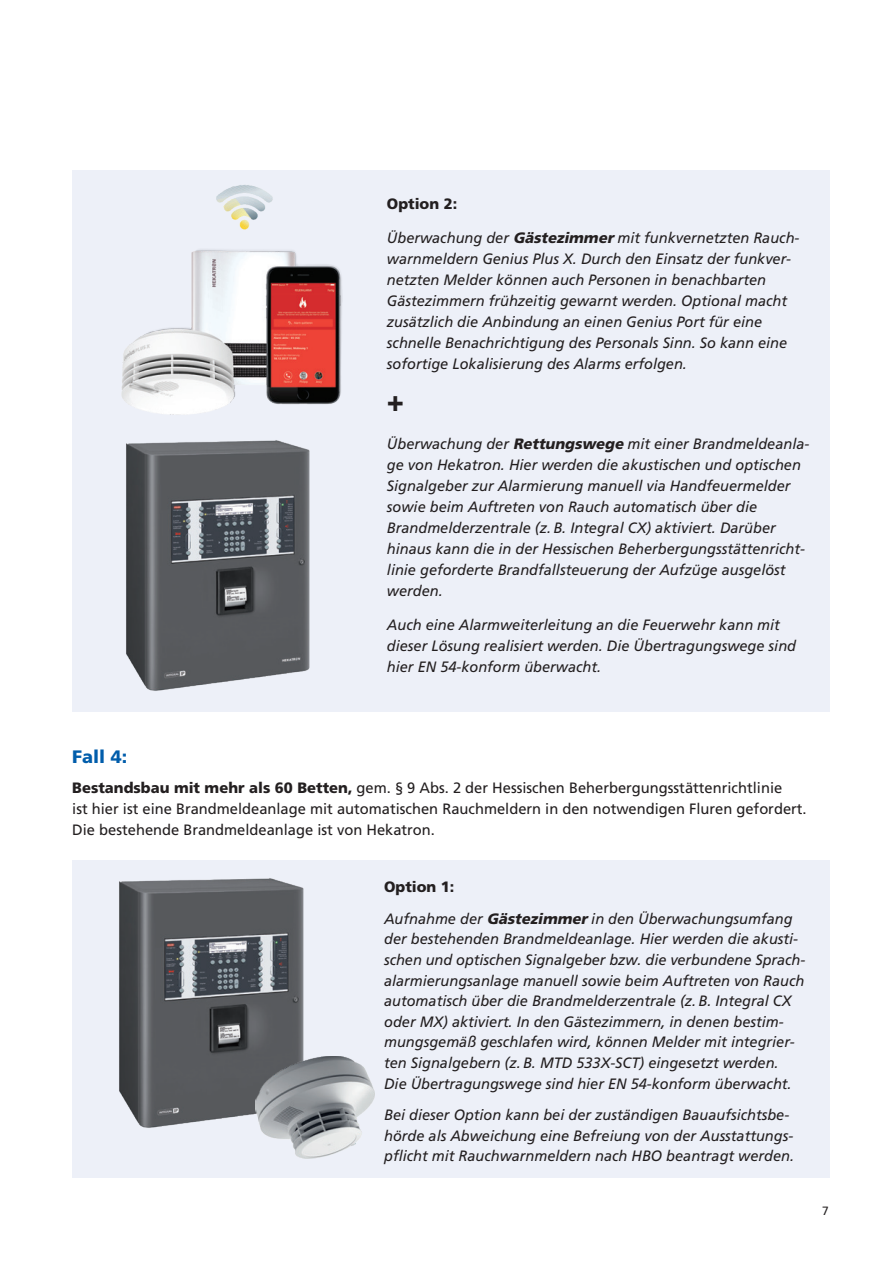
<style>
.page{position:relative;width:893px;height:1263px;background:#fff}
.page>*{position:absolute;margin:0;border:0;box-sizing:border-box;transform-origin:0 0}
.t1{font:900 29.25px "Frutiger LT Pro";color:#231f20}
.Subhead_blau{font:900 18px "Frutiger LT Pro";color:#015dab}
.t2{font:italic 15px/21px "Frutiger LT Pro";color:#231f20}
.Aufzählungstexte{font:15px/21px "Frutiger LT Pro";color:#231f20}
.t3{font:900 15px "Frutiger LT Pro";color:#231f20}
.t4{font:12px "Frutiger LT Pro";color:#231f20}
.s1{font-weight:900}
</style>
<div class="page">
<div style="left:72px;top:170px;width:758px;height:541px;background:#edf0f8"></div>
<img style="left:121px;top:185px;width:221px;height:230px">
<img style="left:126px;top:440px;width:184px;height:251px">
<div style="left:72px;top:860px;width:758px;height:318px;background:#edf0f8"></div>
<img style="left:119px;top:878px;width:185px;height:250px">
<img style="left:255px;top:1056px;width:119px;height:102px">
<p class="t3" style="left:387px;top:194px;width:72px">Option 2:</p>
<p class="t2" style="left:387px;top:227px;width:414px">Überwachung der <span class="s1">Gästezimmer</span> mit funkvernetzten Rauch&shy;warnmeldern Genius Plus X. Durch den Einsatz der funkver&shy;netzten Melder können auch Personen in benachbarten Gästezimmern frühzeitig gewarnt werden. Optional macht zusätzlich die Anbindung an einen Genius Port für eine schnelle Benachrichtigung des Personals Sinn. So kann eine sofortige Lokalisierung des Alarms erfolgen.</p>
<p class="t1" style="left:387px;top:384px;width:19px">+</p>
<p class="t2" style="left:387px;top:433px;width:424px">Überwachung der <span class="s1">Rettungswege</span> mit einer Brandmeldeanla&shy;ge von Hekatron. Hier werden die akustischen und optischen Signalgeber zur Alarmierung manuell via Handfeuermelder sowie beim Auftreten von Rauch automatisch über die Brandmelderzentrale (z. B. Integral CX) aktiviert. Darüber hinaus kann die in der Hessischen Beherbergungsstättenricht&shy;linie geforderte Brandfallsteuerung der Aufzüge ausgelöst werden.</p>
<p class="t2" style="left:387px;top:614px;width:411px">Auch eine Alarmweiterleitung an die Feuerwehr kann mit dieser Lösung realisiert werden. Die Übertragungswege sind hier EN 54-konform überwacht.</p>
<p class="Subhead_blau" style="left:72px;top:746px;width:57px">Fall 4:</p>
<p class="Aufzählungstexte" style="left:72px;top:777px;width:736px"><span class="s1">Bestandsbau mit mehr als 60 Betten,</span> gem. § 9 Abs. 2 der Hessischen Beherbergungsstättenrichtlinie<br>ist hier ist eine Brandmeldeanlage mit automatischen Rauchmeldern in den notwendigen Fluren gefordert.<br>Die bestehende Brandmeldeanlage ist von Hekatron.</p>
<p class="t3" style="left:384px;top:878px;width:72px">Option 1:</p>
<p class="t2" style="left:384px;top:908px;width:423px">Aufnahme der <span class="s1">Gästezimmer</span> in den Überwachungsumfang der bestehenden Brandmeldeanlage. Hier werden die akusti&shy;schen und optischen Signalgeber bzw. die verbundene Sprach&shy;alarmierungsanlage manuell sowie beim Auftreten von Rauch automatisch über die Brandmelderzentrale (z. B. Integral CX oder MX) aktiviert. In den Gästezimmern, in denen bestim&shy;mungsgemäß geschlafen wird, können Melder mit integrier&shy;ten Signalgebern (z. B. MTD 533X-SCT) eingesetzt werden.<br>Die Übertragungswege sind hier EN 54-konform überwacht.</p>
<p class="t2" style="left:384px;top:1104px;width:411px">Bei dieser Option kann bei der zuständigen Bauaufsichtsbe&shy;hörde als Abweichung eine Befreiung von der Ausstattungs&shy;pflicht mit Rauchwarnmeldern nach HBO beantragt werden.</p>
<p class="t4" style="left:822px;top:1204px;width:8px">7</p>
</div>
